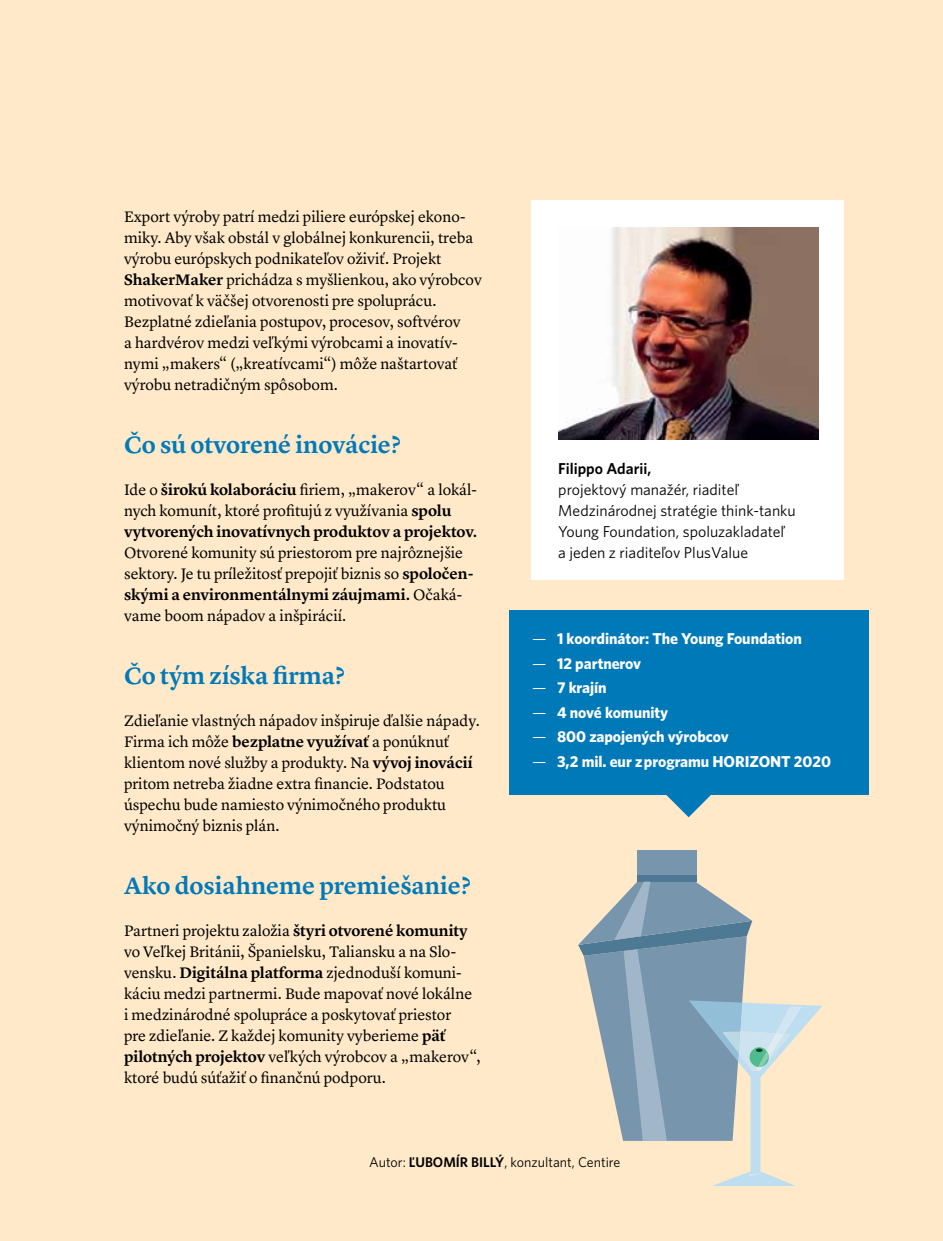
<style>
.page{position:relative;width:943px;height:1241px;background:#fff}
.page>*{position:absolute;margin:0;border:0;box-sizing:border-box;transform-origin:0 0}
.t1{font:600 24.5px "Lyon Text";letter-spacing:-.005em;color:#0079b9}
.t2{font:15.75px/21px "Lyon Text";color:#000}
.t3{font:600 15.75px/21px "Lyon Text";letter-spacing:-.005em;color:#000}
.t4{font:700 15.75px "Whitney";letter-spacing:-.005em;color:#fff}
.t5{font:15.75px/21px "Whitney";color:#000}
.t6{font:600 15.75px "Whitney";color:#000}
.t7{font:14px "Whitney";color:#000}
.s1{font-weight:600}
.s2{font-weight:400}
</style>
<div class="page">
<div style="left:0;top:0;width:943px;height:1240px;background:#ffe9c9"></div>
<div style="left:508px;top:610px;width:360px;height:184px;background:#0079b9"></div>
<svg style="left:637px;top:874px;width:59px;height:7px"></svg>
<div style="left:637px;top:849px;width:59px;height:25px;background:#7796ae"></div>
<svg style="left:578px;top:881px;width:244px;height:304px"></svg>
<svg style="left:664px;top:794px;width:49px;height:23px"></svg>
<div style="left:531px;top:200px;width:312px;height:379px;background:#fff"></div>
<img style="left:558px;top:228px;width:261px;height:211px">
<p class="t2" style="left:124px;top:204px;width:359px">Export výroby patrí medzi piliere európskej ekono&shy;miky. Aby však obstál v globálnej konkurencii, treba výrobu európskych podnikateľov oživiť. Projekt <span class="s1">ShakerMaker</span> prichádza s myšlienkou, ako výrobcov motivovať k väčšej otvorenosti pre spoluprácu.<br>Bezplatné zdieľania postupov, procesov, softvérov<br>a hardvérov medzi veľkými výrobcami a inovatív&shy;nymi „makers“ („kreatívcami“) môže naštartovať výrobu netradičným spôsobom.</p>
<h1 class="t1" style="left:124px;top:425px;width:278px">Čo sú otvorené inovácie?</h1>
<p class="t3" style="left:124px;top:477px;width:355px"><span class="s2">Ide o</span> širokú kolaboráciu <span class="s2">firiem, „makerov“ a lokál&shy;nych komunít, ktoré profitujú z využívania</span> spolu vytvorených inovatívnych produktov a projektov.</p>
<p class="t2" style="left:124px;top:540px;width:351px">Otvorené komunity sú priestorom pre najrôznejšie sektory. Je tu príležitosť prepojiť biznis so <span class="s1">spoločen&shy;skými a environmentálnymi záujmami.</span> Očaká&shy;vame boom nápadov a inšpirácií.</p>
<h1 class="t1" style="left:124px;top:656px;width:222px">Čo tým získa firma?</h1>
<p class="t2" style="left:124px;top:708px;width:357px">Zdieľanie vlastných nápadov inšpiruje ďalšie nápady.<br>Firma ich môže <span class="s1">bezplatne využívať</span> a ponúknuť klientom nové služby a produkty. Na <span class="s1">vývoj inovácií </span>pritom netreba žiadne extra financie. Podstatou úspechu bude namiesto výnimočného produktu výnimočný biznis plán.</p>
<h1 class="t1" style="left:124px;top:866px;width:348px">Ako dosiahneme premiešanie?</h1>
<p class="t2" style="left:124px;top:918px;width:358px">Partneri projektu založia <span class="s1">štyri otvorené komunity </span>vo Veľkej Británii, Španielsku, Taliansku a na Slo&shy;vensku. <span class="s1">Digitálna platforma</span> zjednoduší komuni&shy;káciu medzi partnermi. Bude mapovať nové lokálne<br>i medzinárodné spolupráce a poskytovať priestor<br>pre zdieľanie. Z každej komunity vyberieme <span class="s1">päť pilotných projektov</span> veľkých výrobcov a „makerov“, ktoré budú súťažiť o finančnú podporu.</p>
<p class="t6" style="left:558px;top:457px;width:94px">Filippo Adarii,</p>
<p class="t5" style="left:558px;top:478px;width:239px">projektový manažér, riaditeľ Medzinárodnej stratégie think-tanku Young Foundation, spoluzakladateľ a jeden z riaditeľov PlusValue</p>
<p class="t4" style="left:532px;top:628px;width:271px"><span class="s2">—</span> 1 koordinátor: The Young Foundation</p>
<p class="t4" style="left:532px;top:652px;width:110px"><span class="s2">—</span> 12 partnerov</p>
<p class="t4" style="left:532px;top:677px;width:76px"><span class="s2">—</span> 7 krajín</p>
<p class="t4" style="left:532px;top:701px;width:137px"><span class="s2">—</span> 4 nové komunity</p>
<p class="t4" style="left:532px;top:726px;width:198px"><span class="s2">—</span> 800 zapojených výrobcov</p>
<p class="t4" style="left:532px;top:750px;width:300px"><span class="s2">—</span> 3,2 mil. eur z programu HORIZONT 2020</p>
<p class="t7" style="left:369px;top:1152px;width:253px">Autor: <span class="s1">ĽUBOMÍR BILLÝ</span>, konzultant, Centire</p>
</div>
